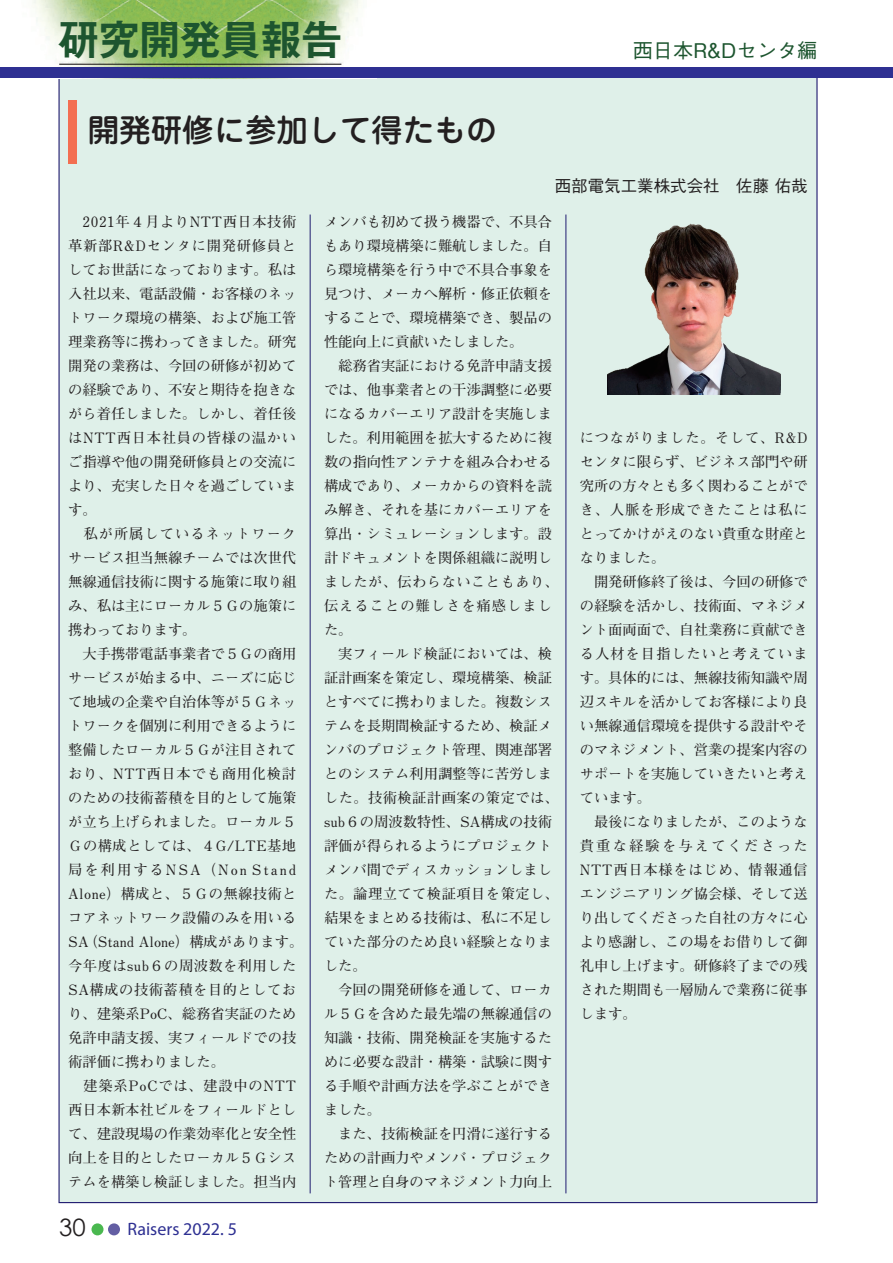
<style>
.page{position:relative;width:893px;height:1263px;background:#fff}
.page>*{position:absolute;margin:0;border:0;box-sizing:border-box;transform-origin:0 0}
.t1{font:700 40.5px "Gothic MB101 Pr 6 N De";color:#1d552f}
.t2{font:500 31.5px "Jun 34 Pro";color:#231f20}
.t3{font:24px "Century Gothic";color:#231f20}
.t4{font:500 20.25px "Gothic BBB Pr 6 N";color:#1d552f}
.t5{font:18px "Myriad Pro";color:#2e3092}
.t6{font:500 16.5px "Gothic BBB Pr 6 N";color:#231f20}
.本文{font:700 14.25px/24px "Futo Min A101 Pr 6 N";color:#231f20;text-align:justify}
</style>
<div class="page">
<div style="left:58px;top:72px;width:760px;height:1131px;background:#dff0e9"></div>
<hr style="left:310px;top:215px;width:1px;height:978px;background:#201c70">
<hr style="left:566px;top:215px;width:1px;height:978px;background:#201c70">
<img style="left:21px;top:0;width:355px;height:68px">
<div style="left:68px;top:100px;width:8px;height:64px;background:#f36f51"></div>
<img style="left:607px;top:223px;width:173px;height:171px">
<div style="left:92px;top:1223px;width:12px;height:12px;background:#4ab84f;border-radius:50%"></div>
<div style="left:108px;top:1223px;width:12px;height:12px;background:#635ea3;border-radius:50%"></div>
<div style="left:0;top:68px;width:893px;height:10px;background:#2e3092"></div>
<h1 class="t1" style="left:58px;top:6px;width:285px">研究開発員報告</h1>
<p class="t2" style="left:88px;top:106px;width:411px">開発研修に参加して得たもの</p>
<h3 class="t4" style="left:633px;top:34px;width:186px">西日本R&amp;Dセンタ編</h3>
<p class="t6" style="left:555px;top:172px;width:254px">西部電気工業株式会社　佐藤 佑哉</p>
<p class="本文" style="left:68px;top:209px;width:230px">　2021年４月よりNTT西日本技術革新部R&amp;Dセンタに開発研修員としてお世話になっております。私は入社以来、電話設備・お客様のネットワーク環境の構築、および施工管理業務等に携わってきました。研究開発の業務は、今回の研修が初めての経験であり、不安と期待を抱きながら着任しました。しかし、着任後はNTT西日本社員の皆様の温かいご指導や他の開発研修員との交流により、充実した日々を過ごしています。</p>
<p class="本文" style="left:68px;top:521px;width:229px">　私が所属しているネットワークサービス担当無線チームでは次世代無線通信技術に関する施策に取り組み、私は主にローカル５Ｇの施策に携わっております。</p>
<p class="本文" style="left:68px;top:641px;width:237px;text-align:left">　大手携帯電話事業者で５Ｇの商用サービスが始まる中、ニーズに応じて地域の企業や自治体等が５Ｇネットワークを個別に利用できるように整備したローカル５Ｇが注目されており、NTT西日本でも商用化検討のための技術蓄積を目的として施策が立ち上げられました。ローカル５<br>Ｇの構成としては、４G/LTE基地局を利用するNSA（Non Stand<br>Alone）構成と、５Ｇの無線技術とコアネットワーク設備のみを用いる<br>SA（Stand Alone）構成があります。今年度はsub６の周波数を利用した<br>SA構成の技術蓄積を目的としており、建築系PoC、総務省実証のため免許申請支援、実フィールドでの技術評価に携わりました。</p>
<p class="本文" style="left:68px;top:1073px;width:229px">　建築系PoCでは、建設中のNTT西日本新本社ビルをフィールドとして、建設現場の作業効率化と安全性向上を目的としたローカル５Ｇシステムを構築し検証しました。担当内</p>
<h3 class="t3" style="left:59px;top:1210px;width:28px">30</h3>
<p class="t5" style="left:128px;top:1218px;width:111px">Raisers 2022. 5</p>
<p class="本文" style="left:324px;top:209px;width:229px">メンバも初めて扱う機器で、不具合もあり環境構築に難航しました。自ら環境構築を行う中で不具合事象を見つけ、メーカへ解析・修正依頼をすることで、環境構築でき、製品の性能向上に貢献いたしました。</p>
<p class="本文" style="left:324px;top:353px;width:237px;text-align:left">　総務省実証における免許申請支援では、他事業者との干渉調整に必要になるカバーエリア設計を実施しました。利用範囲を拡大するために複数の指向性アンテナを組み合わせる構成であり、メーカからの資料を読み解き、それを基にカバーエリアを算出・シミュレーションします。設計ドキュメントを関係組織に説明しましたが、伝わらないこともあり、伝えることの難しさを痛感しました。</p>
<p class="本文" style="left:324px;top:641px;width:237px;text-align:left">　実フィールド検証においては、検証計画案を策定し、環境構築、検証とすべてに携わりました。複数システムを長期間検証するため、検証メンバのプロジェクト管理、関連部署とのシステム利用調整等に苦労しました。技術検証計画案の策定では、sub６の周波数特性、SA構成の技術評価が得られるようにプロジェクトメンバ間でディスカッションしました。論理立てて検証項目を策定し、結果をまとめる技術は、私に不足していた部分のため良い経験となりました。</p>
<p class="本文" style="left:324px;top:977px;width:229px">　今回の開発研修を通して、ローカル５Ｇを含めた最先端の無線通信の知識・技術、開発検証を実施するために必要な設計・構築・試験に関する手順や計画方法を学ぶことができました。</p>
<p class="本文" style="left:324px;top:1121px;width:229px">　また、技術検証を円滑に遂行するための計画力やメンバ・プロジェクト管理と自身のマネジメント力向上</p>
<p class="本文" style="left:580px;top:425px;width:229px">につながりました。そして、R&amp;Dセンタに限らず、ビジネス部門や研究所の方々とも多く関わることができ、人脈を形成できたことは私にとってかけがえのない貴重な財産となりました。</p>
<p class="本文" style="left:580px;top:569px;width:229px">　開発研修終了後は、今回の研修での経験を活かし、技術面、マネジメント面両面で、自社業務に貢献できる人材を目指したいと考えています。具体的には、無線技術知識や周辺スキルを活かしてお客様により良い無線通信環境を提供する設計やそのマネジメント、営業の提案内容のサポートを実施していきたいと考えています。</p>
<p class="本文" style="left:580px;top:809px;width:230px">　最後になりましたが、このような貴重な経験を与えてくださったNTT西日本様をはじめ、情報通信エンジニアリング協会様、そして送り出してくださった自社の方々に心より感謝し、この場をお借りして御礼申し上げます。研修終了までの残された期間も一層励んで業務に従事します。</p>
</div>
